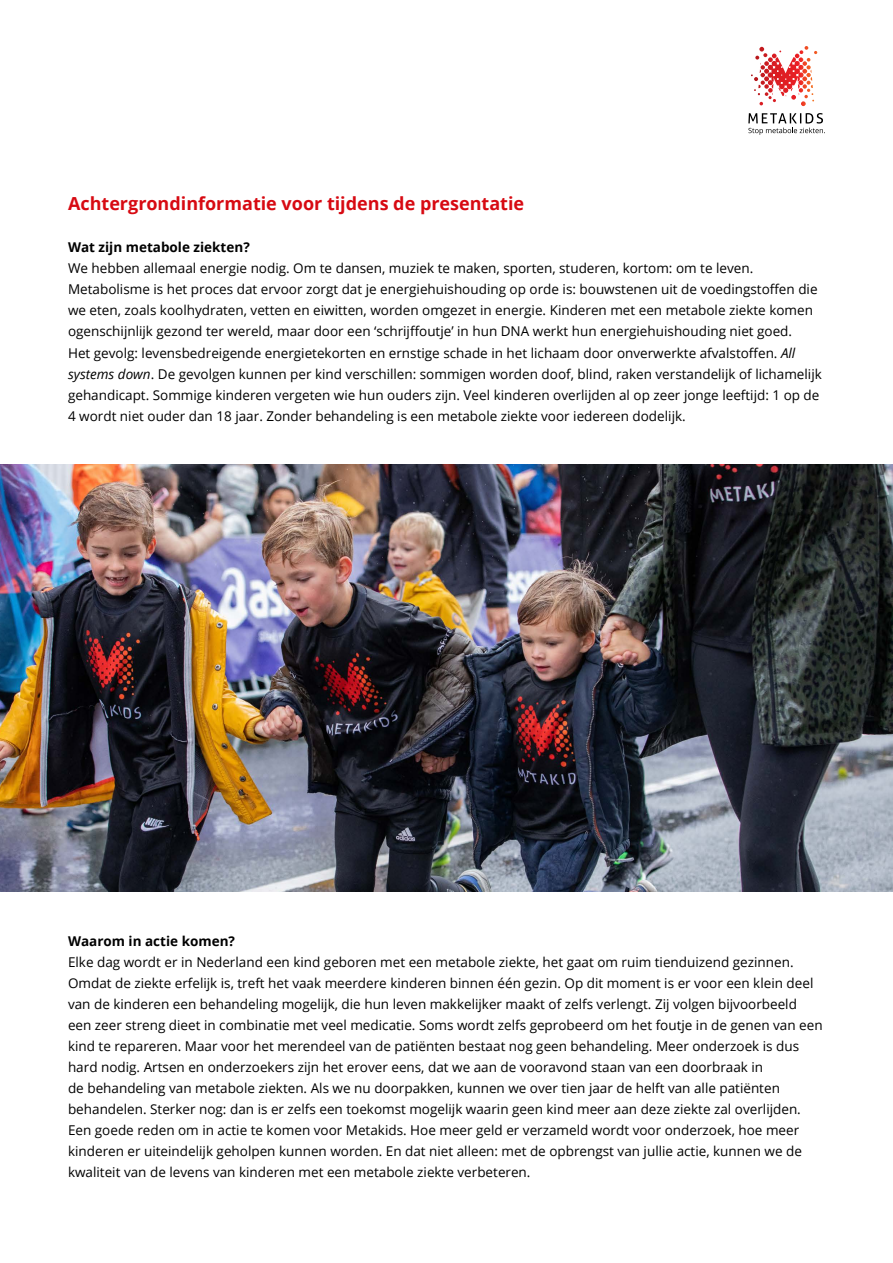
<style>
.page{position:relative;width:893px;height:1263px;background:#fff}
.page>*{position:absolute;margin:0;border:0;box-sizing:border-box;transform-origin:0 0}
.t1{font:700 18px "Open Sans";color:#d70a12}
.t2{font:13.5px/21px "Open Sans";color:#000}
.t3{font:700 13.5px "Open Sans";color:#000}
.s1{font-style:italic}
</style>
<div class="page">
<svg style="left:751px;top:46px;width:66px;height:60px"></svg>
<svg style="left:748px;top:113px;width:77px;height:22px"></svg>
<img style="left:0;top:465px;width:893px;height:426px">
<h1 class="t1" style="left:68px;top:191px;width:458px">Achtergrondinformatie voor tijdens de presentatie</h1>
<p class="t3" style="left:68px;top:238px;width:183px">Wat zijn metabole ziekten?</p>
<p class="t2" style="left:68px;top:258px;width:755px">We hebben allemaal energie nodig. Om te dansen, muziek te maken, sporten, studeren, kortom: om te leven.<br>Metabolisme is het proces dat ervoor zorgt dat je energiehuishouding op orde is: bouwstenen uit de voedingstoffen die we eten, zoals koolhydraten, vetten en eiwitten, worden omgezet in energie. Kinderen met een metabole ziekte komen ogenschijnlijk gezond ter wereld, maar door een ‘schrijffoutje’ in hun DNA werkt hun energiehuishouding niet goed.<br>Het gevolg: levensbedreigende energietekorten en ernstige schade in het lichaam door onverwerkte afvalstoffen. <span class="s1">All systems down</span>. De gevolgen kunnen per kind verschillen: sommigen worden doof, blind, raken verstandelijk of lichamelijk gehandicapt. Sommige kinderen vergeten wie hun ouders zijn. Veel kinderen overlijden al op zeer jonge leeftijd: 1 op de 4 wordt niet ouder dan 18 jaar. Zonder behandeling is een metabole ziekte voor iedereen dodelijk.</p>
<p class="t3" style="left:68px;top:931px;width:168px">Waarom in actie komen?</p>
<p class="t2" style="left:68px;top:951px;width:756px">Elke dag wordt er in Nederland een kind geboren met een metabole ziekte, het gaat om ruim tienduizend gezinnen.<br>Omdat de ziekte erfelijk is, treft het vaak meerdere kinderen binnen één gezin. Op dit moment is er voor een klein deel van de kinderen een behandeling mogelijk, die hun leven makkelijker maakt of zelfs verlengt. Zij volgen bijvoorbeeld een zeer streng dieet in combinatie met veel medicatie. Soms wordt zelfs geprobeerd om het foutje in de genen van een kind te repareren. Maar voor het merendeel van de patiënten bestaat nog geen behandeling. Meer onderzoek is dus hard nodig. Artsen en onderzoekers zijn het erover eens, dat we aan de vooravond staan van een doorbraak in<br>de behandeling van metabole ziekten. Als we nu doorpakken, kunnen we over tien jaar de helft van alle patiënten behandelen. Sterker nog: dan is er zelfs een toekomst mogelijk waarin geen kind meer aan deze ziekte zal overlijden.<br>Een goede reden om in actie te komen voor Metakids. Hoe meer geld er verzameld wordt voor onderzoek, hoe meer kinderen er uiteindelijk geholpen kunnen worden. En dat niet alleen: met de opbrengst van jullie actie, kunnen we de kwaliteit van de levens van kinderen met een metabole ziekte verbeteren.</p>
</div>
